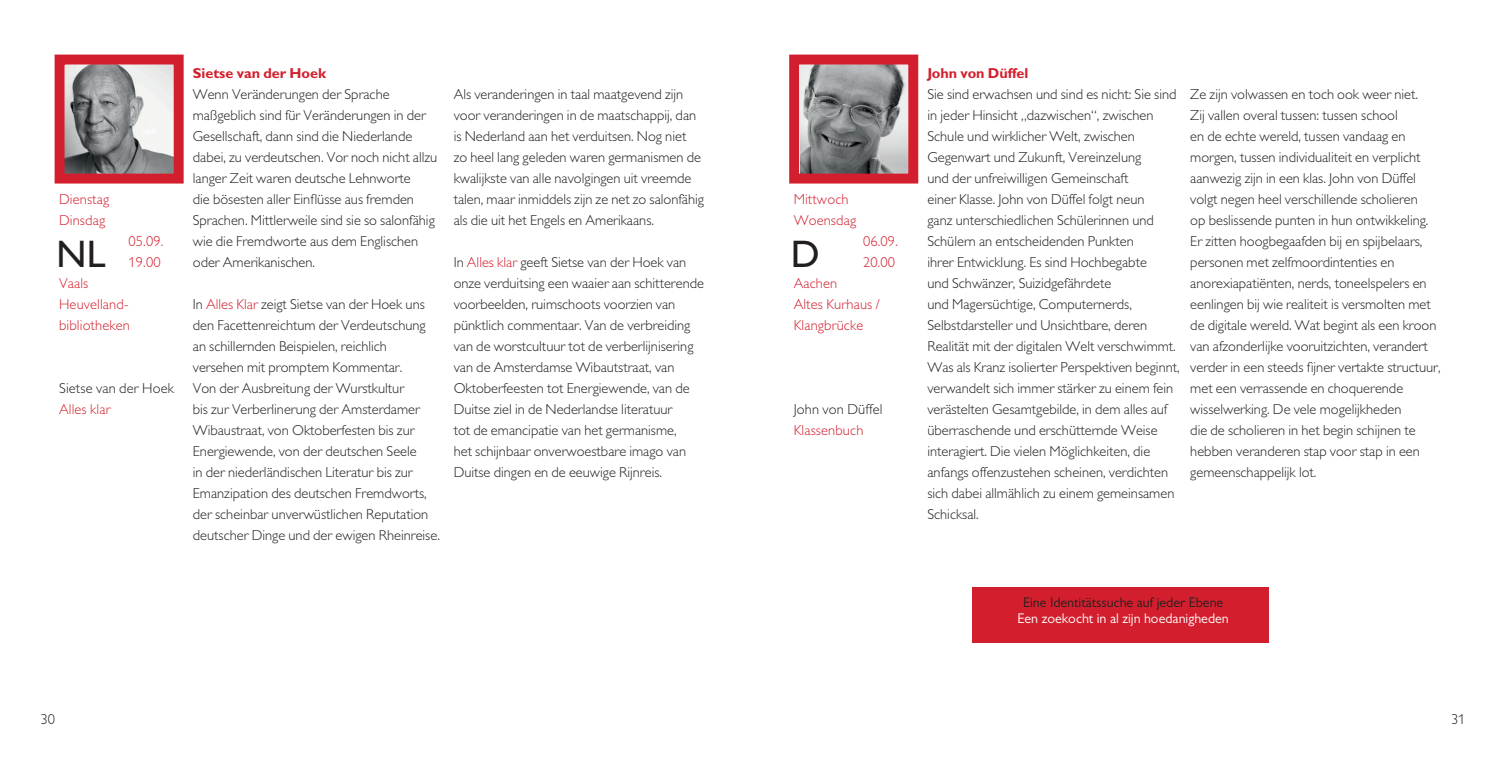
<style>
.page{position:relative;width:1499px;height:764px;background:#fff}
.page>*{position:absolute;margin:0;border:0;box-sizing:border-box;transform-origin:0 0}
.t1{font:38.5px "Gill Sans Std";color:#231f20}
.t2{font:300 14.35px/21px "Gill Alt One T";color:#231f20}
.t3{font:300 14.35px/21px "Gill Alt One T";letter-spacing:.01em;color:#d31f2d}
.t4{font:700 14.35px "Gill Sans Std";color:#d31f2d}
.t5{font:300 14.35px "Gill Alt One T";letter-spacing:.01em;color:#d1232a}
.t6{font:14px "Gill Alt One T";color:#231f20}
.t7{font:14px "Gill Alt One T";color:#fff}
.s1{color:#d31f2d}
</style>
<div class="page">
<img style="left:800px;top:66px;width:107px;height:107px">
<div style="left:789px;top:55px;width:129px;height:129px;border:10px solid #d31f2d"></div>
<div style="left:971px;top:587px;width:297px;height:55px;background:#d31f2d"></div>
<img style="left:66px;top:66px;width:107px;height:107px">
<div style="left:55px;top:55px;width:129px;height:129px;border:10px solid #d31f2d"></div>
<p class="t3" style="left:59px;top:189px;width:52px">Dienstag<br>Dinsdag</p>
<h1 class="t1" style="left:56px;top:232px;width:51px">NL</h1>
<p class="t3" style="left:128px;top:231px;width:36px">05.09.<br>19.00</p>
<p class="t3" style="left:59px;top:273px;width:72px">Vaals<br>Heuvelland&shy;bibliotheken</p>
<p class="t2" style="left:59px;top:378px;width:116px">Sietse van der Hoek</p>
<p class="t5" style="left:59px;top:401px;width:53px">Alles klar</p>
<p class="t4" style="left:193px;top:65px;width:135px">Sietse van der Hoek</p>
<p class="t2" style="left:193px;top:84px;width:246px">Wenn Veränderungen der Sprache maßgeblich sind für Veränderungen in der Gesellschaft, dann sind die Niederlande dabei, zu verdeutschen. Vor noch nicht allzu langer Zeit waren deutsche Lehnworte<br>die bösesten aller Einflüsse aus fremden Sprachen. Mittlerweile sind sie so salonfähig wie die Fremdworte aus dem Englischen oder Amerikanischen.</p>
<p class="t2" style="left:193px;top:294px;width:248px">In <span class="s1">Alles Klar</span> zeigt Sietse van der Hoek uns den Facettenreichtum der Verdeutschung an schillernden Beispielen, reichlich versehen mit promptem Kommentar.<br>Von der Ausbreitung der Wurstkultur<br>bis zur Verberlinerung der Amsterdamer Wibaustraat, von Oktoberfesten bis zur Energiewende, von der deutschen Seele<br>in der niederländischen Literatur bis zur Emanzipation des deutschen Fremdworts, der scheinbar unverwüstlichen Reputation deutscher Dinge und der ewigen Rheinreise.</p>
<p class="t2" style="left:453px;top:84px;width:252px">Als veranderingen in taal maatgevend zijn voor veranderingen in de maatschappij, dan is Nederland aan het verduitsen. Nog niet<br>zo heel lang geleden waren germanismen de kwalijkste van alle navolgingen uit vreemde talen, maar inmiddels zijn ze net zo salonfähig als die uit het Engels en Amerikaans.</p>
<p class="t2" style="left:453px;top:252px;width:252px">In <span class="s1">Alles klar</span> geeft Sietse van der Hoek van onze verduitsing een waaier aan schitterende voorbeelden, ruimschoots voorzien van pünktlich commentaar. Van de verbreiding van de worstcultuur tot de verberlijnisering van de Amsterdamse Wibautstraat, van Oktoberfeesten tot Energiewende, van de Duitse ziel in de Nederlandse literatuur<br>tot de emancipatie van het germanisme,<br>het schijnbaar onverwoestbare imago van Duitse dingen en de eeuwige Rijnreis.</p>
<p class="t3" style="left:793px;top:189px;width:64px">Mittwoch<br>Woensdag</p>
<p class="t3" style="left:863px;top:231px;width:36px">06.09.<br>20.00</p>
<p class="t3" style="left:793px;top:273px;width:88px">Aachen<br>Altes Kurhaus /<br>Klangbrücke</p>
<h1 class="t1" style="left:790px;top:232px;width:30px">D</h1>
<p class="t2" style="left:793px;top:399px;width:90px">John von Düffel</p>
<p class="t3" style="left:793px;top:420px;width:71px">Klassenbuch</p>
<p class="t4" style="left:927px;top:65px;width:102px">John von Düffel</p>
<p class="t2" style="left:927px;top:84px;width:254px">Sie sind erwachsen und sind es nicht: Sie sind in jeder Hinsicht „dazwischen“, zwischen Schule und wirklicher Welt, zwischen Gegenwart und Zukunft, Vereinzelung<br>und der unfreiwilligen Gemeinschaft<br>einer Klasse. John von Düffel folgt neun<br>ganz unterschiedlichen Schülerinnen und Schülern an entscheidenden Punkten<br>ihrer Entwicklung. Es sind Hochbegabte<br>und Schwänzer, Suizidgefährdete<br>und Magersüchtige, Computernerds, Selbstdarsteller und Unsichtbare, deren Realität mit der digitalen Welt verschwimmt.<br>Was als Kranz isolierter Perspektiven beginnt, verwandelt sich immer stärker zu einem fein verästelten Gesamtgebilde, in dem alles auf überraschende und erschütternde Weise interagiert. Die vielen Möglichkeiten, die anfangs offenzustehen scheinen, verdichten sich dabei allmählich zu einem gemeinsamen Schicksal.</p>
<p class="t2" style="left:1190px;top:84px;width:252px">Ze zijn volwassen en toch ook weer niet.<br>Zij vallen overal tussen: tussen school<br>en de echte wereld, tussen vandaag en morgen, tussen individualiteit en verplicht aanwezig zijn in een klas. John von Düffel volgt negen heel verschillende scholieren<br>op beslissende punten in hun ontwikkeling.<br>Er zitten hoogbegaafden bij en spijbelaars, personen met zelfmoordintenties en anorexiapatiënten, nerds, toneelspelers en eenlingen bij wie realiteit is versmolten met de digitale wereld. Wat begint als een kroon van afzonderlijke vooruitzichten, verandert verder in een steeds fijner vertakte structuur, met een verrassende en choquerende wisselwerking. De vele mogelijkheden<br>die de scholieren in het begin schijnen te hebben veranderen stap voor stap in een gemeenschappelijk lot.</p>
<p class="t6" style="left:1023px;top:594px;width:202px">Eine Identitätssuche auf jeder Ebene</p>
<p class="t7" style="left:1017px;top:611px;width:213px">Een zoekocht in al zijn hoedanigheden</p>
<p class="t2" style="left:41px;top:709px;width:16px">30</p>
<p class="t2" style="left:1450px;top:709px;width:16px">31</p>
</div>
